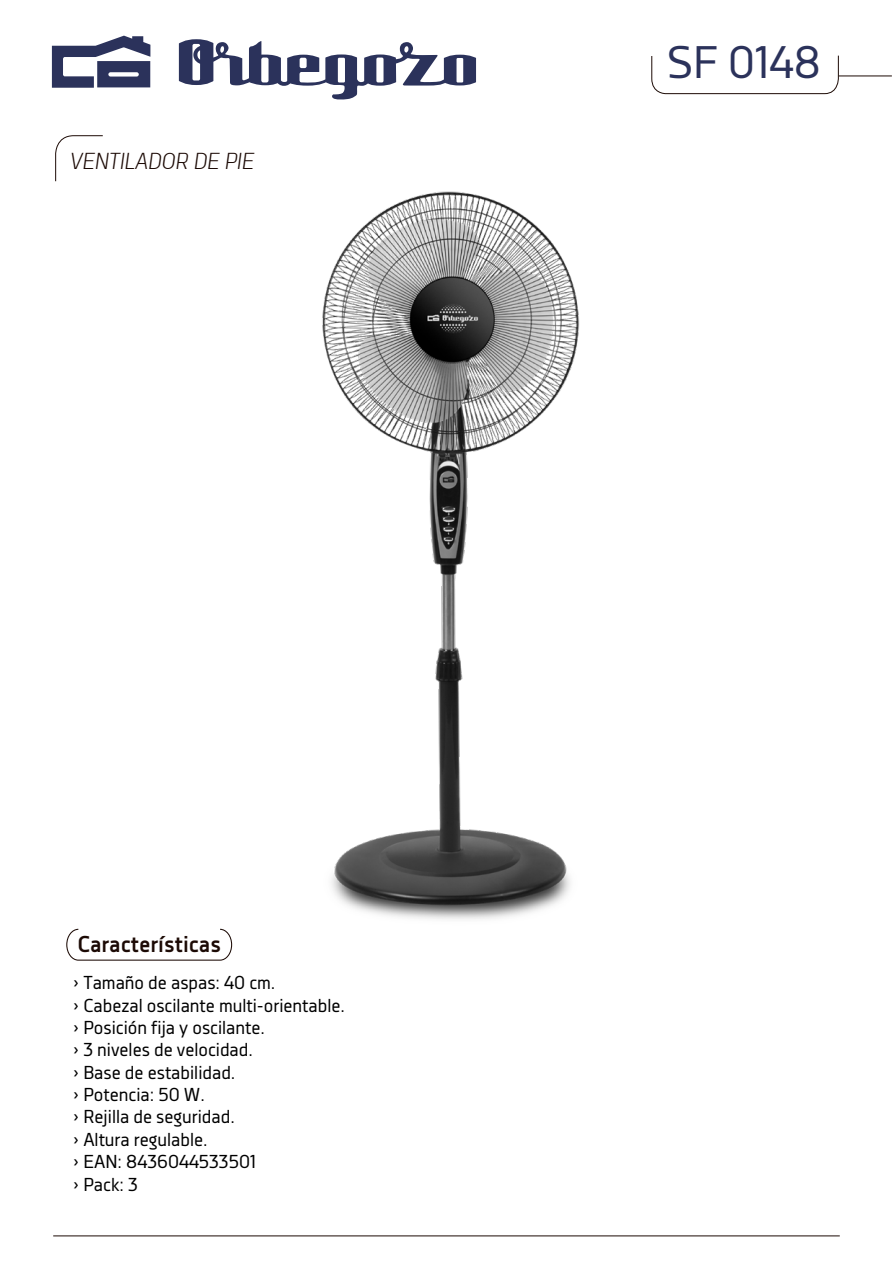
<style>
.page{position:relative;width:893px;height:1263px;background:#fff}
.page>*{position:absolute;margin:0;border:0;box-sizing:border-box;transform-origin:0 0}
.t1{font:45.3px "Decima Nova";color:#2b325b}
.t2{font:700 22.8px "Decima Nova";color:#1c0a05}
.t3{font:italic 300 22.5px "Decima Nova";color:#1c0a05}
.t4{font:18.6px/22.4px "Decima Nova";color:#000}
</style>
<div class="page">
<hr style="left:53px;top:1235px;width:787px;height:1px;background:#1c0a05">
<hr style="left:839px;top:76px;width:53px;height:1px;background:#1c0a05">
<svg style="left:651px;top:55px;width:188px;height:39px"></svg>
<svg style="left:55px;top:135px;width:48px;height:47px"></svg>
<svg style="left:52px;top:36px;width:98px;height:52px"></svg>
<svg style="left:179px;top:39px;width:297px;height:61px"></svg>
<svg style="left:66px;top:929px;width:162px;height:32px"></svg>
<img style="left:172px;top:191px;width:408px;height:766px">
<p class="t3" style="left:70px;top:148px;width:186px">VENTILADOR DE PIE</p>
<p class="t2" style="left:77px;top:931px;width:145px">Características</p>
<p class="t4" style="left:73px;top:971px;width:274px">› Tamaño de aspas: 40 cm.<br>› Cabezal oscilante multi-orientable. › Posición fija y oscilante.<br>› 3 niveles de velocidad.<br>› Base de estabilidad.<br>› Potencia: 50 W.<br>› Rejilla de seguridad.<br>› Altura regulable.<br>› EAN: 8436044533501<br>› Pack: 3</p>
<h1 class="t1" style="left:667px;top:36px;width:155px">SF 0148</h1>
</div>
